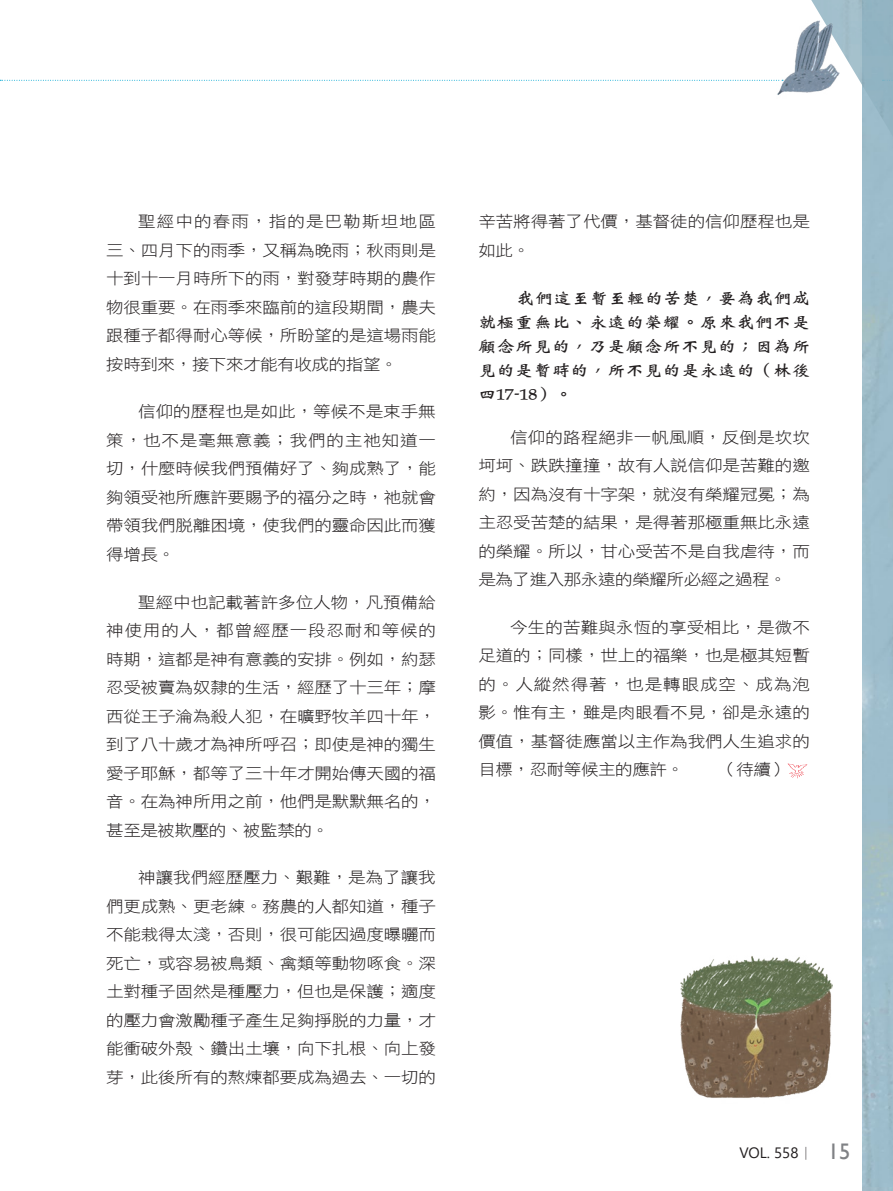
<style>
.page{position:relative;width:893px;height:1191px;background:#fff}
.page>*{position:absolute;margin:0;border:0;box-sizing:border-box;transform-origin:0 0}
.Normal經文{font:16.2px/24px "DF Wei Bei W7 WINP BF";letter-spacing:.025em;color:#231f20;text-align:justify;scale:1.11 1}
.t1{font:15.75px/28.5px "DF Hei W3 WIN BF";letter-spacing:-.01em;color:#231f20;text-align:justify;scale:1.11 1}
.t2{font:15px "Segoe UI";color:#231f20}
.s1{font-family:"Adobe Ming Std";font-weight:300}
.s2{font-family:"Gill Sans";font-size:22.5px;color:#808285}
</style>
<div class="page">
<svg style="left:788px;top:763px;width:19px;height:15px"></svg>
<svg style="left:0;top:80px;width:777px;height:1px"></svg>
<img style="left:681px;top:956px;width:152px;height:142px">
<img style="left:811px;top:0;width:82px;height:137px">
<img style="left:777px;top:20px;width:62px;height:79px">
<p class="t1" style="left:106px;top:207px;width:298px;text-indent:32px">聖經中的春雨，指的是巴勒斯坦地區三、四月下的雨季，又稱為晚雨；秋雨則是十到十一月時所下的雨，對發芽時期的農作物很重要。在雨季來臨前的這段期間，農夫跟種子都得耐心等候，所盼望的是這場雨能按時到來，接下來才能有收成的指望。</p>
<p class="t1" style="left:106px;top:397px;width:298px;text-indent:32px">信仰的歷程也是如此，等候不是束手無策，也不是毫無意義；我們的主祂知道一切，什麼時候我們預備好了、夠成熟了，能夠領受祂所應許要賜予的福分之時，祂就會帶領我們脫離困境，使我們的靈命因此而獲得增長。</p>
<p class="t1" style="left:106px;top:587px;width:298px;text-indent:32px">聖經中也記載著許多位人物，凡預備給神使用的人，都曾經歷一段忍耐和等候的時期，這都是神有意義的安排。例如，約瑟忍受被賣為奴隸的生活，經歷了十三年；摩西從王子淪為殺人犯，在曠野牧羊四十年，到了八十歲才為神所呼召；即使是神的獨生愛子耶穌，都等了三十年才開始傳天國的福音。在為神所用之前，他們是默默無名的，甚至是被欺壓的、被監禁的。</p>
<p class="t1" style="left:106px;top:863px;width:298px;text-indent:32px">神讓我們經歷壓力、艱難，是為了讓我們更成熟、更老練。務農的人都知道，種子不能栽得太淺，否則，很可能因過度曝曬而死亡，或容易被鳥類、禽類等動物啄食。深土對種子固然是種壓力，但也是保護；適度的壓力會激勵種子產生足夠掙脫的力量，才能衝破外殼、鑽出土壤，向下扎根、向上發芽，此後所有的熬煉都要成為過去、一切的</p>
<p class="t1" style="left:478px;top:207px;width:300px">辛苦將得著了代價，基督徒的信仰歷程也是如此。</p>
<p class="Normal經文" style="left:478px;top:286px;width:300px;text-indent:38px">我們這至暫至輕的苦楚，要為我們成就極重無比、永遠的榮耀。原來我們不是顧念所見的，乃是顧念所不見的；因為所見的是暫時的，所不見的是永遠的（林後四17-18）。</p>
<p class="t1" style="left:478px;top:422px;width:300px;text-indent:32px">信仰的路程絕非一帆風順，反倒是坎坎坷坷、跌跌撞撞，故有人說信仰是苦難的邀約，因為沒有十字架，就沒有榮耀冠冕；為主忍受苦楚的結果，是得著那極重無比永遠的榮耀。所以，甘心受苦不是自我虐待，而是為了進入那永遠的榮耀所必經之過程。</p>
<p class="t1" style="left:478px;top:613px;width:300px;text-indent:32px">今生的苦難與永恆的享受相比，是微不足道的；同樣，世上的福樂，也是極其短暫的。人縱然得著，也是轉眼成空、成為泡影。惟有主，雖是肉眼看不見，卻是永遠的價值，基督徒應當以主作為我們人生追求的目標，忍耐等候主的應許。</p>
<p class="t1" style="left:719px;top:755px;width:64px">（待續）</p>
<p class="t2" style="left:739px;top:1138px;width:112px">VOL. 558<span class="s1">｜</span> <span class="s2">15</span></p>
</div>
